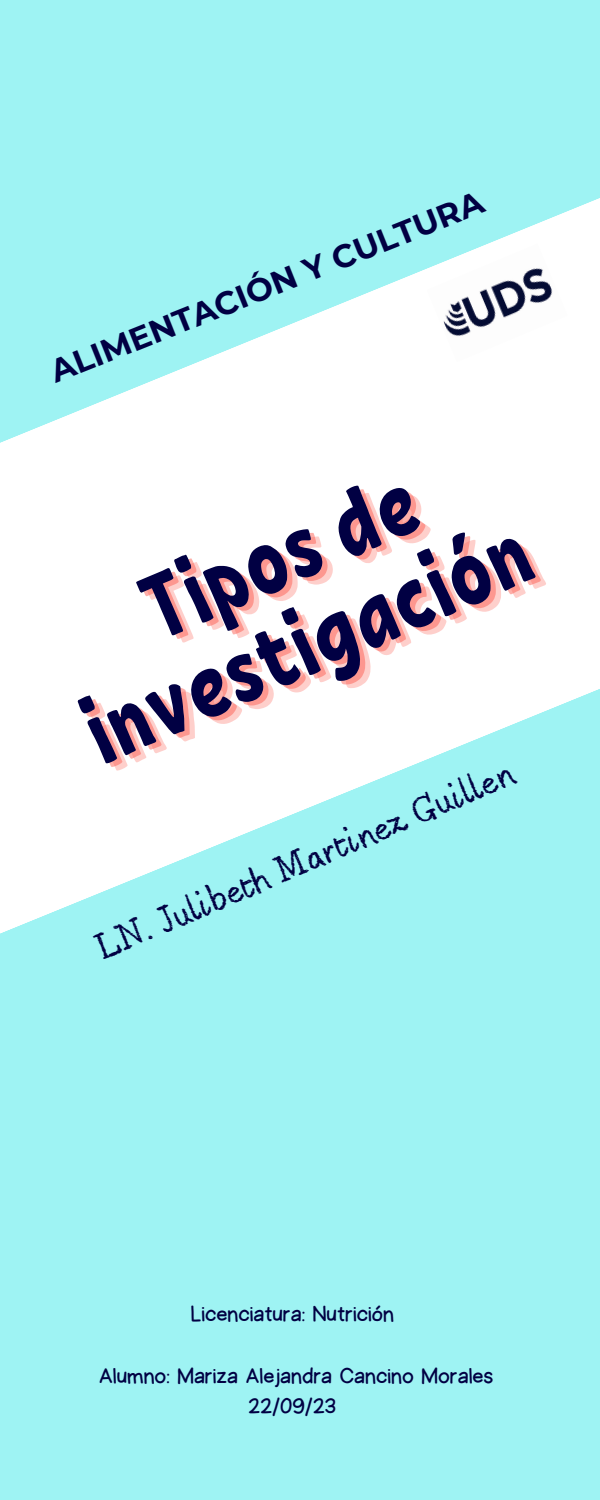
<style>
.page{position:relative;width:600px;height:1500px;background:#9ef3f3}
.page>*{position:absolute;margin:0;border:0;box-sizing:border-box;transform-origin:0 0}
.t1{font:91.3px/96px "RF Krabuler";color:#010043;text-align:right}
.t2{font:32px "Berton";color:#010043}
.t3{font:700 32px "Montserrat";color:#010043}
.t4{font:22px "Halley";color:#010043}
.s1{color:rgb(253 97 85/.5)}
</style>
<div class="page">
<svg style="left:0;top:198px;width:600px;height:736px;fill:#fff"></svg>
<img style="left:427px;top:244px;width:141px;height:118px">
<div style="left:377px;top:487px;width:52px;height:58px;background:#fff"></div>
<p class="t3" style="left:44px;top:355px;width:465px;rotate:-22deg">ALIMENTACIÓN Y CULTURA</p>
<p class="t1" style="left:55px;top:593px;width:371px;rotate:-23deg">Tipos de<br><span class="s1">n si ci</span></p>
<p class="t1" style="left:67px;top:686px;width:479px;rotate:-23deg">investigación</p>
<p class="t2" style="left:91px;top:933px;width:453px;rotate:-23deg">LN. Julibeth Martinez Guil en</p>
<p class="t4" style="left:191px;top:1303px;width:205px">Licenciatura: Nutrición</p>
<p class="t4" style="left:99px;top:1365px;width:396px">Alumno: Mariza Alejandra Cancino Morales</p>
<p class="t4" style="left:249px;top:1396px;width:89px">22/09/23</p>
</div>
